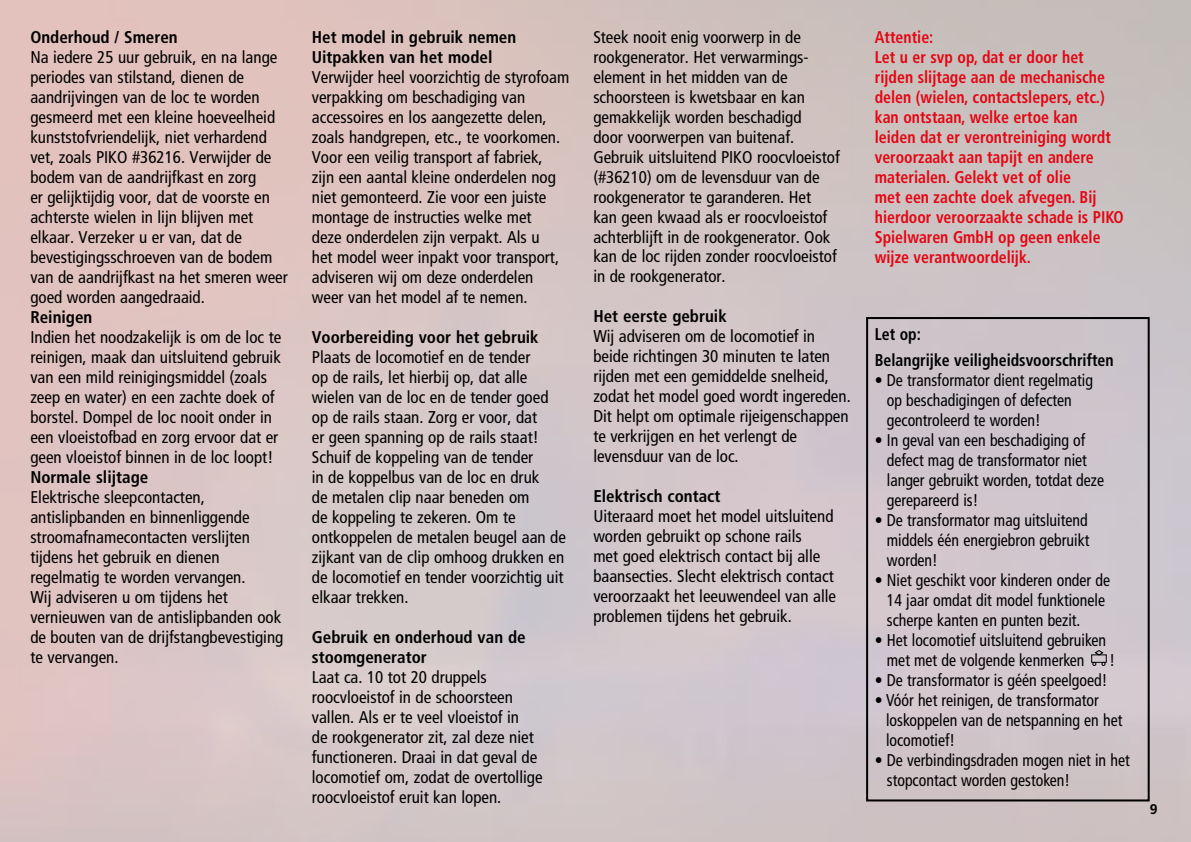
<style>
.page{position:relative;width:1191px;height:842px;background:#fff}
.page>*{position:absolute;margin:0;border:0;box-sizing:border-box;transform-origin:0 0}
.t1{font:condensed 17px/20px "Frutiger LT Std";color:#000}
.t2{font:condensed 17px/20px "Frutiger LT Std";color:#000;scale:.93 1}
.t3{font:700 condensed 17px/20px "Frutiger LT Std";color:#e30613;scale:.93 1}
.t4{font:700 condensed 17px/20px "Frutiger LT Std";color:#000}
.t5{font:700 condensed 17px/25.6px "Frutiger LT Std";color:#000;scale:.93 1}
.t6{font:700 14px "Frutiger LT Std";color:#000}
</style>
<div class="page">
<img style="left:0;top:0;width:1191px;height:842px">
<div style="left:866px;top:317px;width:283px;height:484px;border:2px solid #000"></div>
<svg style="left:1091px;top:650px;width:15px;height:16px"></svg>
<p class="t4" style="left:30px;top:27px;width:149px">Onderhoud / Smeren</p>
<p class="t1" style="left:30px;top:47px;width:259px">Na iedere 25 uur gebruik, en na lange periodes van stilstand, dienen de aandrijvingen van de loc te worden gesmeerd met een kleine hoeveelheid kunststofvriendelijk, niet verhardend vet, zoals PIKO #36216. Verwijder de bodem van de aandrijfkast en zorg<br>er gelijktijdig voor, dat de voorste en achterste wielen in lijn blijven met elkaar. Verzeker u er van, dat de bevestigingsschroeven van de bodem van de aandrijfkast na het smeren weer goed worden aangedraaid.</p>
<p class="t4" style="left:30px;top:307px;width:64px">Reinigen</p>
<p class="t1" style="left:30px;top:327px;width:252px">Indien het noodzakelijk is om de loc te reinigen, maak dan uitsluitend gebruik van een mild reinigingsmiddel (zoals zeep en water) en een zachte doek of borstel. Dompel de loc nooit onder in een vloeistofbad en zorg ervoor dat er geen vloeistof binnen in de loc loopt!</p>
<p class="t4" style="left:30px;top:467px;width:119px">Normale slijtage</p>
<p class="t1" style="left:30px;top:487px;width:255px">Elektrische sleepcontacten, antislipbanden en binnenliggende stroomafnamecontacten verslijten tijdens het gebruik en dienen regelmatig te worden vervangen.<br>Wij adviseren u om tijdens het vernieuwen van de antislipbanden ook de bouten van de drijfstangbevestiging te vervangen.</p>
<p class="t4" style="left:312px;top:27px;width:206px">Het model in gebruik nemen<br>Uitpakken van het model</p>
<p class="t1" style="left:312px;top:67px;width:259px">Verwijder heel voorzichtig de styrofoam verpakking om beschadiging van accessoires en los aangezette delen, zoals handgrepen, etc., te voorkomen.<br>Voor een veilig transport af fabriek, zijn een aantal kleine onderdelen nog niet gemonteerd. Zie voor een juiste montage de instructies welke met<br>deze onderdelen zijn verpakt. Als u<br>het model weer inpakt voor transport, adviseren wij om deze onderdelen weer van het model af te nemen.</p>
<p class="t4" style="left:312px;top:327px;width:228px">Voorbereiding voor het gebruik</p>
<p class="t1" style="left:312px;top:347px;width:256px">Plaats de locomotief en de tender<br>op de rails, let hierbij op, dat alle wielen van de loc en de tender goed op de rails staan. Zorg er voor, dat<br>er geen spanning op de rails staat!<br>Schuif de koppeling van de tender<br>in de koppelbus van de loc en druk<br>de metalen clip naar beneden om<br>de koppeling te zekeren. Om te ontkoppelen de metalen beugel aan de zijkant van de clip omhoog drukken en de locomotief en tender voorzichtig uit elkaar trekken.</p>
<p class="t4" style="left:312px;top:627px;width:215px">Gebruik en onderhoud van de stoomgenerator</p>
<p class="t1" style="left:312px;top:667px;width:232px">Laat ca. 10 tot 20 druppels roocvloeistof in de schoorsteen vallen. Als er te veel vloeistof in<br>de rookgenerator zit, zal deze niet functioneren. Draai in dat geval de locomotief om, zodat de overtollige roocvloeistof eruit kan lopen.</p>
<p class="t1" style="left:593px;top:27px;width:248px">Steek nooit enig voorwerp in de rookgenerator. Het verwarmings&shy;element in het midden van de schoorsteen is kwetsbaar en kan gemakkelijk worden beschadigd<br>door voorwerpen van buitenaf.<br>Gebruik uitsluitend PIKO roocvloeistof (#36210) om de levensduur van de rookgenerator te garanderen. Het<br>kan geen kwaad als er roocvloeistof achterblijft in de rookgenerator. Ook kan de loc rijden zonder roocvloeistof in de rookgenerator.</p>
<p class="t4" style="left:593px;top:307px;width:135px">Het eerste gebruik</p>
<p class="t1" style="left:593px;top:327px;width:259px">Wij adviseren om de locomotief in beide richtingen 30 minuten te laten rijden met een gemiddelde snelheid, zodat het model goed wordt ingereden.<br>Dit helpt om optimale rijeigenschappen te verkrijgen en het verlengt de levensduur van de loc.</p>
<p class="t4" style="left:593px;top:487px;width:129px">Elektrisch contact</p>
<p class="t1" style="left:593px;top:507px;width:244px">Uiteraard moet het model uitsluitend worden gebruikt op schone rails<br>met goed elektrisch contact bij alle baansecties. Slecht elektrisch contact veroorzaakt het leeuwendeel van alle problemen tijdens het gebruik.</p>
<p class="t3" style="left:874px;top:27px;width:269px">Attentie:<br>Let u er svp op, dat er door het rijden slijtage aan de mechanische delen (wielen, contactslepers, etc.) kan ontstaan, welke ertoe kan<br>leiden dat er verontreiniging wordt veroorzaakt aan tapijt en andere materialen. Gelekt vet of olie<br>met een zachte doek afvegen. Bij hierdoor veroorzaakte schade is PIKO<br>Spielwaren GmbH op geen enkele wijze verantwoordelijk.</p>
<p class="t5" style="left:874px;top:321px;width:258px">Let op:<br>Belangrijke veiligheidsvoorschriften</p>
<p class="t2" style="left:887px;top:370px;width:223px;text-indent:-12px">• De transformator dient regelmatig op beschadigingen of defecten gecontroleerd te worden!</p>
<p class="t2" style="left:887px;top:430px;width:235px;text-indent:-12px">• In geval van een beschadiging of defect mag de transformator niet langer gebruikt worden, totdat deze gerepareerd is!</p>
<p class="t2" style="left:887px;top:510px;width:219px;text-align:justify;text-indent:-12px">• De transformator mag uitsluitend middels één energiebron gebruikt worden!</p>
<p class="t2" style="left:887px;top:570px;width:241px;text-indent:-12px">• Niet geschikt voor kinderen onder de<br>14 jaar omdat dit model funktionele scherpe kanten en punten bezit.</p>
<p class="t2" style="left:874px;top:630px;width:250px;text-align:center">• Het locomotief uitsluitend gebruiken met met de volgende kenmerken</p>
<p class="t2" style="left:1109px;top:650px;width:7px">!</p>
<p class="t2" style="left:874px;top:670px;width:251px">• De transformator is géén speelgoed!</p>
<p class="t2" style="left:886px;top:690px;width:256px;text-indent:-11px">• Vóór het reinigen, de transformator loskoppelen van de netspanning en het locomotief!</p>
<p class="t2" style="left:887px;top:750px;width:263px;text-indent:-12px">• De verbindingsdraden mogen niet in het stopcontact worden gestoken!</p>
<p class="t6" style="left:1149px;top:801px;width:9px">9</p>
</div>
